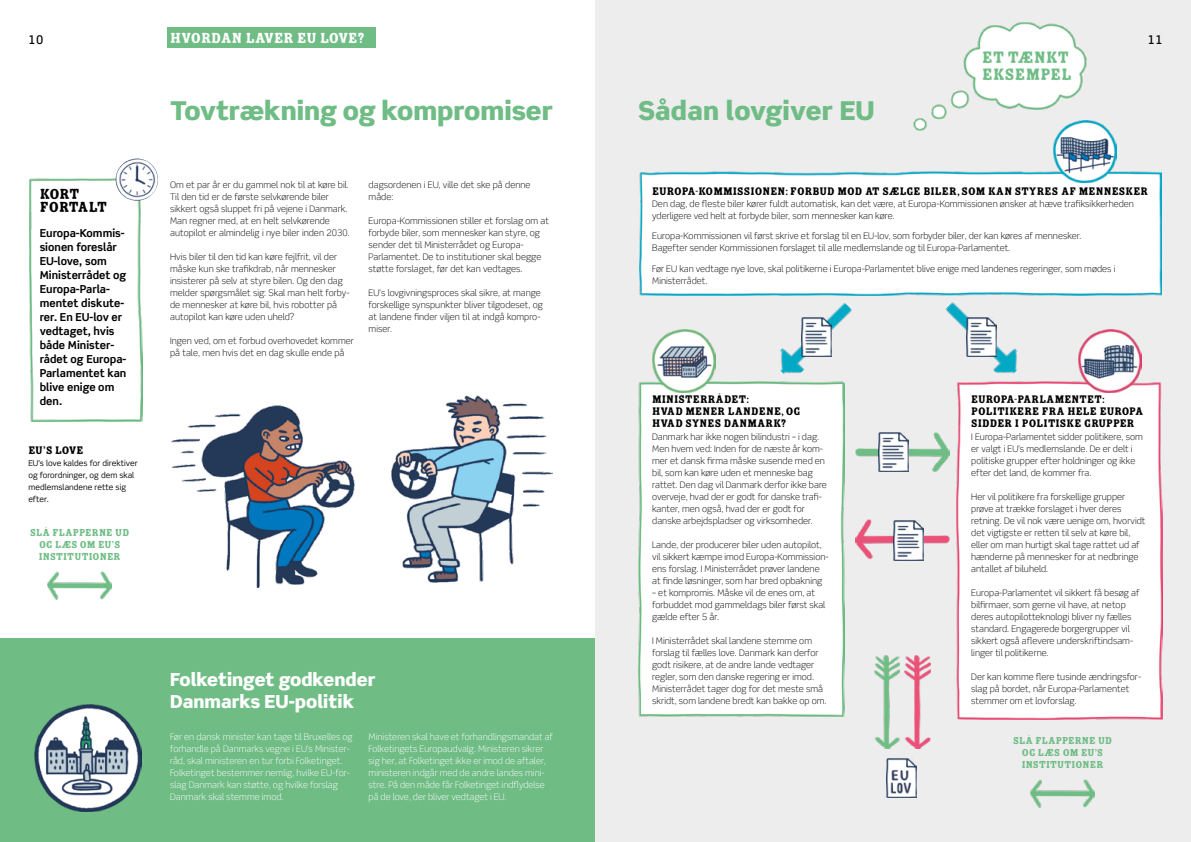
<style>
.page{position:relative;width:1191px;height:842px;background:#fff}
.page>*{position:absolute;margin:0;border:0;box-sizing:border-box;transform-origin:0 0}
.Overskrift_1{font:900 26px "Scene Std";color:#6fbc85}
.Boks_stor_overskrift{font:900 18px/21.6px "Scene Std";color:#fff}
.Overskrift_1-2{font:18px/17px "Zebrawood Std Fill";letter-spacing:.01em;color:#6fbc85}
.Trumpet{font:16px "Zebrawood Std Fill";letter-spacing:-.01em;color:#fff}
.Kort_fortalt_overskr{font:16px/13px "Zebrawood Std Fill";letter-spacing:-.035em;color:#000}
.Boks_overskrift{font:12px/12px "Zebrawood Std Fill";letter-spacing:.005em;color:#000}
.t1{font:500 12px "Scene Std";color:#000}
.Kort_fortalt_brød{font:700 11px/14px "Scene Std";color:#000}
.Hvad_bestemmer_overs{font:11px/12px "Zebrawood Std Fill";letter-spacing:.005em;color:#6fbc85;text-align:center}
.Brødtekst{font:300 9px/12px "Scene Std";letter-spacing:.005em;color:#000}
.Brødtekst-2{font:300 9px/12px "Scene Std";letter-spacing:.005em;color:#fff}
.Boks_brød{font:8px/12px "Scene Std";letter-spacing:.005em;color:#000}
</style>
<div class="page">
<div style="left:0;top:639px;width:595px;height:203px;background:#6fbc85"></div>
<div style="left:595px;top:0;width:596px;height:842px;background:#ededed"></div>
<img style="left:913px;top:22px;width:174px;height:109px">
<div style="left:638px;top:381px;width:206px;height:335px;background:#fff"></div>
<div style="left:957px;top:381px;width:205px;height:339px;background:#fff"></div>
<div style="left:639px;top:172px;width:522px;height:124px;background:#fff"></div>
<img style="left:30px;top:179px;width:112px;height:243px">
<img style="left:171px;top:395px;width:382px;height:192px">
<div style="left:167px;top:28px;width:209px;height:20px;background:#6fbc85"></div>
<img style="left:116px;top:158px;width:42px;height:43px;border-radius:21px">
<img style="left:886px;top:758px;width:30px;height:39px">
<img style="left:939px;top:294px;width:87px;height:88px">
<img style="left:966px;top:318px;width:30px;height:39px">
<img style="left:855px;top:433px;width:94px;height:39px">
<img style="left:855px;top:520px;width:94px;height:39px">
<img style="left:874px;top:655px;width:25px;height:94px">
<img style="left:904px;top:655px;width:26px;height:94px">
<img style="left:878px;top:433px;width:30px;height:39px">
<img style="left:770px;top:294px;width:88px;height:88px">
<img style="left:801px;top:318px;width:30px;height:39px">
<img style="left:893px;top:521px;width:30px;height:39px">
<img style="left:1053px;top:120px;width:63px;height:63px">
<img style="left:652px;top:330px;width:63px;height:62px">
<img style="left:1078px;top:330px;width:63px;height:62px">
<img style="left:35px;top:705px;width:107px;height:106px">
<img style="left:1030px;top:780px;width:64px;height:28px">
<img style="left:47px;top:572px;width:65px;height:28px">
<p class="Trumpet" style="left:170px;top:29px;width:196px">HVORDAN LAVER EU LOVE?</p>
<h3 class="t1" style="left:28px;top:32px;width:17px">10</h3>
<h3 class="t1" style="left:1147px;top:32px;width:16px">11</h3>
<p class="Kort_fortalt_overskr" style="left:40px;top:188px;width:69px">KORT<br>FORTALT</p>
<p class="Kort_fortalt_brød" style="left:40px;top:226px;width:88px">Europa-Kommis&shy;sionen foreslår<br>EU-love, som<br>Ministerrådet og<br>Europa-Parla&shy;mentet diskute&shy;rer. En EU-lov er vedtaget, hvis både Minister&shy;rådet og Europa-<br>Parlamentet kan blive enige om den.</p>
<p class="Boks_overskrift" style="left:28px;top:444px;width:57px">EU’S LOVE</p>
<p class="Boks_brød" style="left:28px;top:457px;width:111px">EU’s love kaldes for direktiver og forordninger, og dem skal medlemslandene rette sig efter.</p>
<p class="Hvad_bestemmer_overs" style="left:30px;top:527px;width:101px">SLÅ FLAPPERNE UD<br>OG LÆS OM EU’S<br>INSTITUTIONER</p>
<p class="Overskrift_1" style="left:170px;top:94px;width:384px">Tovtrækning og kompromiser</p>
<p class="Overskrift_1" style="left:638px;top:94px;width:238px">Sådan lovgiver EU</p>
<p class="Overskrift_1-2" style="left:982px;top:49px;width:91px">ET TÆNKT<br>EKSEMPEL</p>
<p class="Brødtekst" style="left:170px;top:179px;width:181px">Om et par år er du gammel nok til at køre bil.<br>Til den tid er de første selvkørende biler sikkert også sluppet fri på vejene i Danmark.<br>Man regner med, at en helt selvkørende autopilot er almindelig i nye biler inden 2030.</p>
<p class="Brødtekst" style="left:170px;top:251px;width:181px">Hvis biler til den tid kan køre fejlfrit, vil der måske kun ske trafikdrab, når mennesker insisterer på selv at styre bilen. Og den dag melder spørgsmålet sig: Skal man helt forby&shy;de mennesker at køre bil, hvis robotter på autopilot kan køre uden uheld?</p>
<p class="Brødtekst" style="left:170px;top:335px;width:185px">Ingen ved, om et forbud overhovedet kommer på tale, men hvis det en dag skulle ende på</p>
<p class="Brødtekst" style="left:369px;top:179px;width:163px">dagsordenen i EU, ville det ske på denne måde:</p>
<p class="Brødtekst" style="left:369px;top:215px;width:182px">Europa-Kommissionen stiller et forslag om at forbyde biler, som mennesker kan styre, og sender det til Ministerrådet og Europa-Parlamentet. De to institutioner skal begge støtte forslaget, før det kan vedtages.</p>
<p class="Brødtekst" style="left:369px;top:287px;width:176px">EU’s lovgivningsproces skal sikre, at mange forskellige synspunkter bliver tilgodeset, og at landene finder viljen til at indgå kompro&shy;miser.</p>
<p class="Boks_stor_overskrift" style="left:170px;top:668px;width:207px">Folketinget godkender<br>Danmarks EU-politik</p>
<p class="Brødtekst-2" style="left:170px;top:731px;width:184px">Før en dansk minister kan tage til Bruxelles og forhandle på Danmarks vegne i EU’s Minister&shy;råd, skal ministeren en tur forbi Folketinget.<br>Folketinget bestemmer nemlig, hvilke EU-for&shy;slag Danmark kan støtte, og hvilke forslag Danmark skal stemme imod.</p>
<p class="Brødtekst-2" style="left:369px;top:731px;width:186px">Ministeren skal have et forhandlingsmandat af Folketingets Europaudvalg. Ministeren sikrer sig her, at Folketinget ikke er imod de aftaler, ministeren indgår med de andre landes mini&shy;stre. På den måde får Folketinget indflydelse på de love, der bliver vedtaget i EU.</p>
<p class="Boks_overskrift" style="left:652px;top:185px;width:497px">EUROPA-KOMMISSIONEN: FORBUD MOD AT SÆLGE BILER, SOM KAN STYRES AF MENNESKER</p>
<p class="Brødtekst" style="left:652px;top:198px;width:483px">Den dag, de fleste biler kører fuldt automatisk, kan det være, at Europa-Kommissionen ønsker at hæve trafiksikkerheden yderligere ved helt at forbyde biler, som mennesker kan køre.</p>
<p class="Brødtekst" style="left:652px;top:230px;width:431px">Europa-Kommissionen vil først skrive et forslag til en EU-lov, som forbyder biler, der kan køres af mennesker.<br>Bagefter sender Kommissionen forslaget til alle medlemslande og til Europa-Parlamentet.</p>
<p class="Brødtekst" style="left:652px;top:263px;width:465px">Før EU kan vedtage nye love, skal politikerne i Europa-Parlamentet blive enige med landenes regeringer, som mødes i<br>Ministerrådet.</p>
<p class="Boks_overskrift" style="left:652px;top:393px;width:150px">MINISTERRÅDET:<br>HVAD MENER LANDENE, OG<br>HVAD SYNES DANMARK?</p>
<p class="Brødtekst" style="left:652px;top:431px;width:176px">Danmark har ikke nogen bilindustri – i dag.<br>Men hvem ved: Inden for de næste år kom&shy;mer et dansk firma måske susende med en bil, som kan køre uden et menneske bag rattet. Den dag vil Danmark derfor ikke bare overveje, hvad der er godt for danske trafi&shy;kanter, men også, hvad der er godt for danske arbejdspladser og virksomheder.</p>
<p class="Brødtekst" style="left:652px;top:539px;width:177px">Lande, der producerer biler uden autopilot, vil sikkert kæmpe imod Europa-Kommission&shy;ens forslag. I Ministerrådet prøver landene at finde løsninger, som har bred opbakning</p>
<p class="Brødtekst" style="left:652px;top:587px;width:174px">– et kompromis. Måske vil de enes om, at forbuddet mod gammeldags biler først skal gælde efter 5 år.</p>
<p class="Brødtekst" style="left:652px;top:635px;width:176px">I Ministerrådet skal landene stemme om forslag til fælles love. Danmark kan derfor godt risikere, at de andre lande vedtager regler, som den danske regering er imod.<br>Ministerrådet tager dog for det meste små skridt, som landene bredt kan bakke op om.</p>
<p class="Boks_overskrift" style="left:971px;top:393px;width:174px">EUROPA-PARLAMENTET:<br>POLITIKERE FRA HELE EUROPA<br>SIDDER I POLITISKE GRUPPER</p>
<p class="Brødtekst" style="left:971px;top:431px;width:173px">I Europa-Parlamentet sidder politikere, som er valgt i EU’s medlemslande. De er delt i politiske grupper efter holdninger og ikke efter det land, de kommer fra.</p>
<p class="Brødtekst" style="left:971px;top:491px;width:176px">Her vil politikere fra forskellige grupper prøve at trække forslaget i hver deres retning. De vil nok være uenige om, hvorvidt det vigtigste er retten til selv at køre bil, eller om man hurtigt skal tage rattet ud af hænderne på mennesker for at nedbringe antallet af biluheld.</p>
<p class="Brødtekst" style="left:971px;top:587px;width:170px">Europa-Parlamentet vil sikkert få besøg af bilfirmaer, som gerne vil have, at netop deres autopilotteknologi bliver ny fælles standard. Engagerede borgergrupper vil sikkert også aflevere underskriftindsam&shy;linger til politikerne.</p>
<p class="Brødtekst" style="left:971px;top:671px;width:171px">Der kan komme flere tusinde ændringsfor&shy;slag på bordet, når Europa-Parlamentet stemmer om et lovforslag.</p>
<p class="Hvad_bestemmer_overs" style="left:1013px;top:735px;width:101px">SLÅ FLAPPERNE UD<br>OG LÆS OM EU’S<br>INSTITUTIONER</p>
</div>
